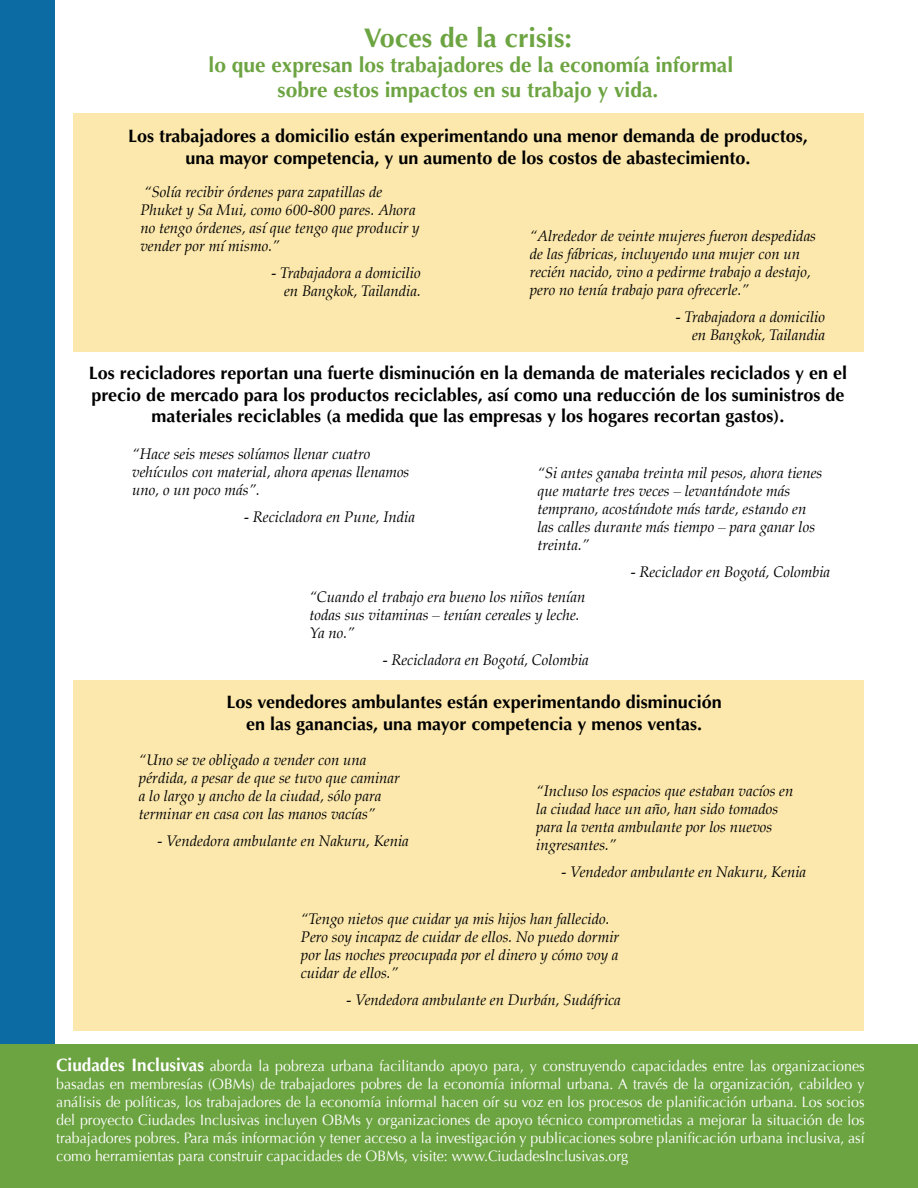
<style>
.page{position:relative;width:918px;height:1188px;background:#fff}
.page>*{position:absolute;margin:0;border:0;box-sizing:border-box;transform-origin:0 0}
.t1{font:700 27px "Optima";color:#6da442}
.t2{font:700 21px/25.2px "Optima";color:#6da442;text-align:center}
.t3{font:700 18px/21.6px "Optima";color:#000;text-align:center}
.t4{font:italic 15px/18px "Palatino";color:#000}
.t5{font:15px/18px "Optima";color:#fff;text-align:justify;scale:.95 1}
.s1{font-weight:700;font-size:18px}
</style>
<div class="page">
<div style="left:73px;top:113px;width:790px;height:239px;background:#fce8ac"></div>
<div style="left:73px;top:680px;width:790px;height:350px;background:#fce8ac"></div>
<div style="left:0;top:1px;width:54px;height:1187px;background:#0d6ba4"></div>
<div style="left:0;top:1045px;width:918px;height:143px;background:#6da442"></div>
<h1 class="t1" style="left:364px;top:26px;width:210px">Voces de la crisis:</h1>
<h2 class="t2" style="left:209px;top:54px;width:526px">lo que expresan los trabajadores de la economía informal sobre estos impactos en su trabajo y vida.</h2>
<p class="t3" style="left:128px;top:127px;width:681px">Los trabajadores a domicilio están experimentando una menor demanda de productos, una mayor competencia, y un aumento de los costos de abastecimiento.</p>
<p class="t4" style="left:140px;top:185px;width:281px">“Solía recibir órdenes para zapatillas de Phuket y Sa Mui, como 600-800 pares. Ahora no tengo órdenes, así que tengo que producir y vender por mí mismo.”</p>
<p class="t4" style="left:272px;top:266px;width:151px;text-align:right">- Trabajadora a domicilio en Bangkok, Tailandia.</p>
<p class="t4" style="left:530px;top:228px;width:288px">“Alrededor de veinte mujeres fueron despedidas de las fábricas, incluyendo una mujer con un recién nacido, vino a pedirme trabajo a destajo, pero no tenía trabajo para ofrecerle.”</p>
<p class="t4" style="left:676px;top:309px;width:151px;text-align:right">- Trabajadora a domicilio en Bangkok, Tailandia</p>
<p class="t3" style="left:89px;top:364px;width:760px">Los recicladores reportan una fuerte disminución en la demanda de materiales reciclados y en el precio de mercado para los productos reciclables, así como una reducción de los suministros de materiales reciclables (a medida que las empresas y los hogares recortan gastos).</p>
<p class="t4" style="left:132px;top:447px;width:279px">“Hace seis meses solíamos llenar cuatro vehículos con material, ahora apenas llenamos uno, o un poco más”.</p>
<p class="t4" style="left:244px;top:510px;width:172px">- Recicladora en Pune, India</p>
<p class="t4" style="left:537px;top:466px;width:287px">“Si antes ganaba treinta mil pesos, ahora tienes que matarte tres veces – levantándote más temprano, acostándote más tarde, estando en las calles durante más tiempo – para ganar los treinta.”</p>
<p class="t4" style="left:631px;top:565px;width:201px">- Reciclador en Bogotá, Colombia</p>
<p class="t4" style="left:309px;top:590px;width:277px">“Cuando el trabajo era bueno los niños tenían todas sus vitaminas – tenían cereales y leche.<br>Ya no.”</p>
<p class="t4" style="left:383px;top:653px;width:208px">- Recicladora en Bogotá, Colombia</p>
<p class="t3" style="left:226px;top:693px;width:497px">Los vendedores ambulantes están experimentando disminución en las ganancias, una mayor competencia y menos ventas.</p>
<p class="t4" style="left:139px;top:752px;width:263px">“Uno se ve obligado a vender con una pérdida, a pesar de que se tuvo que caminar a lo largo y ancho de la ciudad, sólo para terminar en casa con las manos vacías”</p>
<p class="t4" style="left:157px;top:833px;width:253px">- Vendedora ambulante en Nakuru, Kenia</p>
<p class="t4" style="left:536px;top:783px;width:259px">“Incluso los espacios que estaban vacíos en la ciudad hace un año, han sido tomados para la venta ambulante por los nuevos ingresantes.”</p>
<p class="t4" style="left:561px;top:864px;width:246px">- Vendedor ambulante en Nakuru, Kenia</p>
<p class="t4" style="left:301px;top:912px;width:320px">“Tengo nietos que cuidar ya mis hijos han fallecido.<br>Pero soy incapaz de cuidar de ellos. No puedo dormir por las noches preocupada por el dinero y cómo voy a cuidar de ellos.”</p>
<p class="t4" style="left:347px;top:993px;width:276px">- Vendedora ambulante en Durbán, Sudáfrica</p>
<p class="t5" style="left:56px;top:1057px;width:853px"><span class="s1">Ciudades Inclusivas</span> aborda la pobreza urbana facilitando apoyo para, y construyendo capacidades entre las organizaciones basadas en membresías (OBMs) de trabajadores pobres de la economía informal urbana. A través de la organización, cabildeo y análisis de políticas, los trabajadores de la economía informal hacen oír su voz en los procesos de planificación urbana. Los socios del proyecto Ciudades Inclusivas incluyen OBMs y organizaciones de apoyo técnico comprometidas a mejorar la situación de los trabajadores pobres. Para más información y tener acceso a la investigación y publicaciones sobre planificación urbana inclusiva, así como herramientas para construir capacidades de OBMs, visite: www.CiudadesInclusivas.org</p>
</div>
